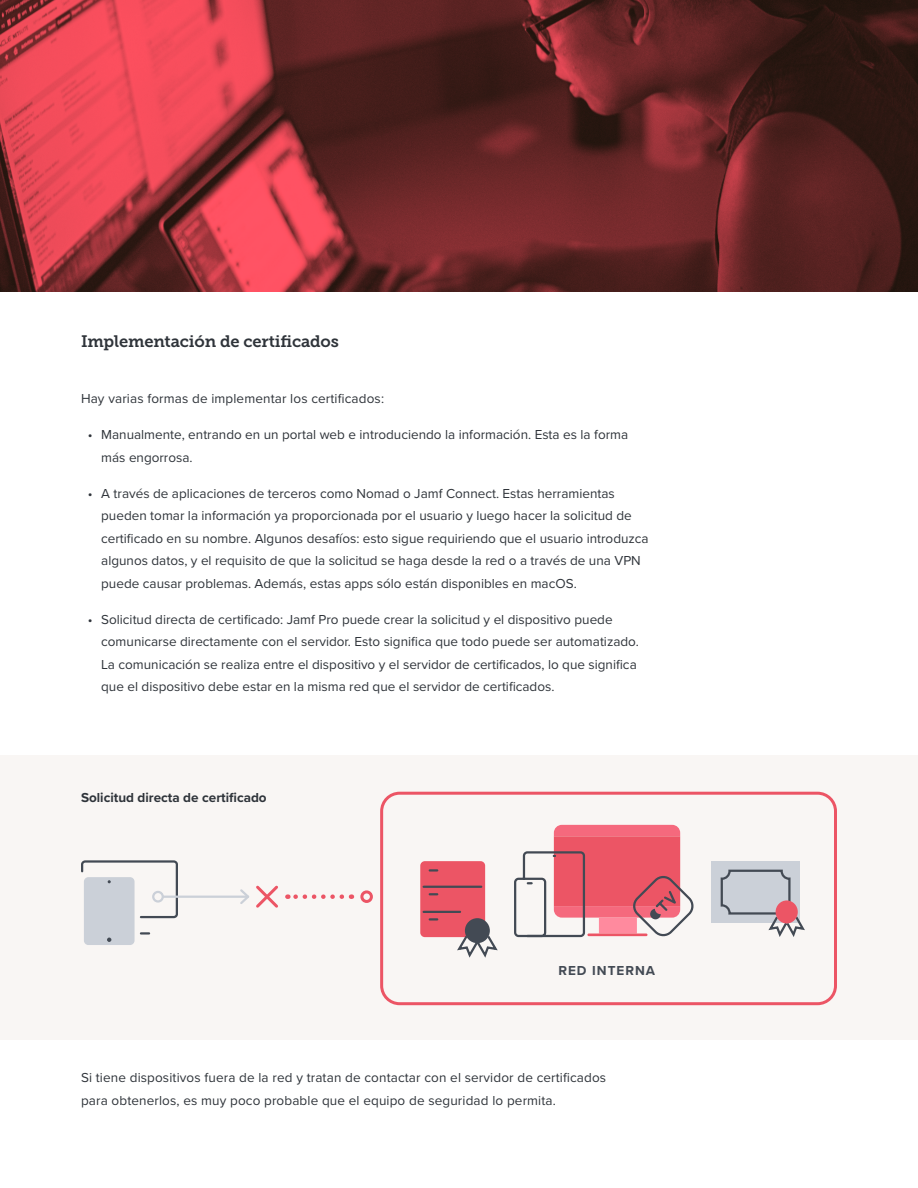
<style>
.page{position:relative;width:918px;height:1188px;background:#fff}
.page>*{position:absolute;margin:0;border:0;box-sizing:border-box;transform-origin:0 0}
.t1{font:16.5px "Museo Slab 700";letter-spacing:-.01em;color:#2f343a}
.t2{font:13.5px/22.5px "Proxima Nova";color:#2f343a}
.t3{font:700 13.5px "Proxima Nova";color:#2f343a}
.t4{font:700 13.5px "Proxima Nova";letter-spacing:.075em;color:#434a54}
</style>
<div class="page">
<div style="left:0;top:755px;width:918px;height:285px;background:#f9f6f4"></div>
<svg style="left:514px;top:825px;width:180px;height:113px"></svg>
<div style="left:420px;top:861px;width:65px;height:76px;background:#ec5565;border-radius:5px"></div>
<hr style="left:424px;top:886px;width:57px;height:2px;background:#434a54">
<svg style="left:430px;top:869px;width:7px;height:3px"></svg>
<svg style="left:430px;top:893px;width:7px;height:2px"></svg>
<svg style="left:430px;top:918px;width:7px;height:3px"></svg>
<hr style="left:424px;top:911px;width:36px;height:2px;background:#434a54">
<div style="left:712px;top:861px;width:88px;height:62px;background:#cbd0d8"></div>
<svg style="left:720px;top:869px;width:85px;height:68px"></svg>
<div style="left:776px;top:900px;width:22px;height:23px;background:#ec5565;border-radius:50%"></div>
<div style="left:380px;top:792px;width:457px;height:213px;border:3px solid #ec5565;border-radius:18px"></div>
<div style="left:84px;top:877px;width:51px;height:68px;background:#cbd0d8;border-radius:5px"></div>
<svg style="left:81px;top:860px;width:98px;height:82px"></svg>
<svg style="left:287px;top:894px;width:55px;height:5px"></svg>
<hr style="left:163px;top:896px;width:85px;height:2px;background:#cbd0d8">
<div style="left:152px;top:891px;width:12px;height:12px;border:2px solid #cbd0d8;border-radius:50%"></div>
<div style="left:360px;top:890px;width:13px;height:13px;border:3px solid #ec5565;border-radius:50%"></div>
<svg style="left:238px;top:885px;width:40px;height:23px"></svg>
<svg style="left:455px;top:934px;width:43px;height:24px"></svg>
<div style="left:465px;top:918px;width:25px;height:25px;background:#434a54;border-radius:50%"></div>
<img style="left:0;top:0;width:918px;height:292px">
<p class="t1" style="left:81px;top:332px;width:259px">Implementación de certificados</p>
<p class="t2" style="left:81px;top:387px;width:305px">Hay varias formas de implementar los certificados:</p>
<p class="t2" style="left:101px;top:423px;width:528px;text-indent:-14px">• Manualmente, entrando en un portal web e introduciendo la información. Esta es la forma más engorrosa.</p>
<p class="t2" style="left:101px;top:481px;width:549px;text-indent:-14px">• A través de aplicaciones de terceros como Nomad o Jamf Connect. Estas herramientas pueden tomar la información ya proporcionada por el usuario y luego hacer la solicitud de certificado en su nombre. Algunos desafíos: esto sigue requiriendo que el usuario introduzca algunos datos, y el requisito de que la solicitud se haga desde la red o a través de una VPN puede causar problemas. Además, estas apps sólo están disponibles en macOS.</p>
<p class="t2" style="left:101px;top:607px;width:539px;text-indent:-14px">• Solicitud directa de certificado: Jamf Pro puede crear la solicitud y el dispositivo puede comunicarse directamente con el servidor. Esto significa que todo puede ser automatizado.<br>La comunicación se realiza entre el dispositivo y el servidor de certificados, lo que significa que el dispositivo debe estar en la misma red que el servidor de certificados.</p>
<p class="t3" style="left:81px;top:788px;width:187px">Solicitud directa de certificado</p>
<p class="t4" style="left:558px;top:960px;width:98px">RED INTERNA</p>
<p class="t2" style="left:81px;top:1066px;width:527px">Si tiene dispositivos fuera de la red y tratan de contactar con el servidor de certificados para obtenerlos, es muy poco probable que el equipo de seguridad lo permita.</p>
</div>
